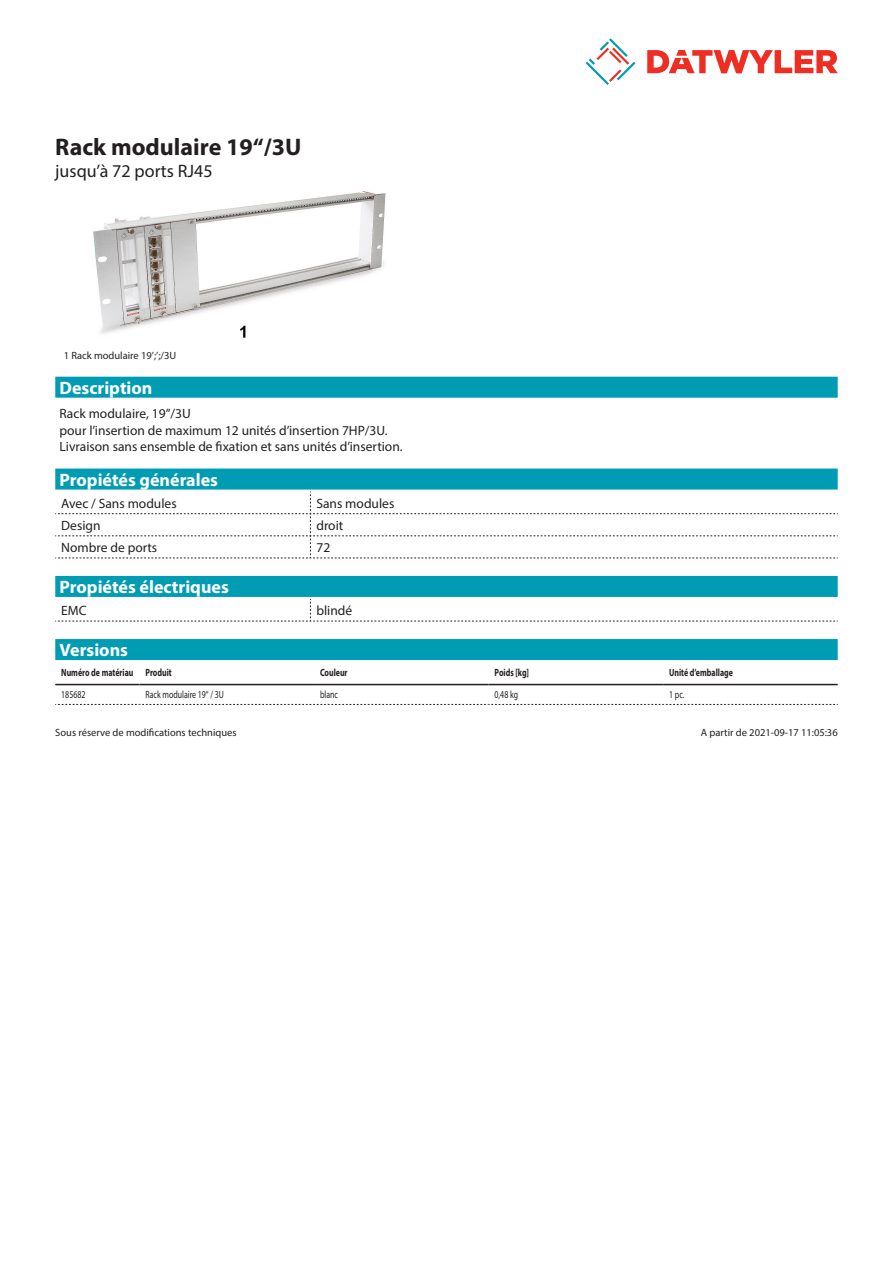
<style>
.page{position:relative;width:893px;height:1263px;background:#fff}
.page>*{position:absolute;margin:0;border:0;box-sizing:border-box;transform-origin:0 0}
.Product_Head{font:700 24px "Myriad Pro";color:#231f20}
.Standard_Head_Proper{font:700 18px "Myriad Pro";color:#fff}
.SubHead{font:18px "Myriad Pro";color:#231f20}
.Standard_text{font:13.5px/16.2px "Myriad Pro";color:#231f20}
.myriad_light_propert{font:13.5px "Myriad Pro";color:#231f20}
.Footnote{font:10.5px "Myriad Pro";color:#231f20}
.myriadbold{font:700 10.5px "Myriad Pro";color:#231f20;scale:.75 1}
.myriadlight{font:10.5px "Myriad Pro";color:#231f20;scale:.75 1}
.imagetext{font:10.5px "Myriad Pro";color:#231f20}
</style>
<div class="page">
<svg style="left:586px;top:38px;width:49px;height:47px"></svg>
<svg style="left:647px;top:50px;width:191px;height:23px"></svg>
<img style="left:93px;top:191px;width:293px;height:147px">
<div style="left:55px;top:639px;width:783px;height:21px;background:#009cb3"></div>
<hr style="left:55px;top:684px;width:85px;height:1px;background:#231f20">
<hr style="left:140px;top:684px;width:174px;height:1px;background:#231f20">
<hr style="left:314px;top:684px;width:175px;height:1px;background:#231f20">
<hr style="left:489px;top:684px;width:174px;height:1px;background:#231f20">
<hr style="left:663px;top:684px;width:175px;height:1px;background:#231f20">
<svg style="left:55px;top:704px;width:783px;height:1px"></svg>
<div style="left:55px;top:377px;width:783px;height:21px;background:#009cb3"></div>
<div style="left:55px;top:469px;width:783px;height:21px;background:#009cb3"></div>
<svg style="left:55px;top:492px;width:783px;height:67px"></svg>
<div style="left:55px;top:576px;width:783px;height:21px;background:#009cb3"></div>
<svg style="left:55px;top:599px;width:783px;height:23px"></svg>
<p class="Product_Head" style="left:55px;top:131px;width:248px">Rack modulaire 19‘‘/3U</p>
<p class="SubHead" style="left:55px;top:160px;width:159px">jusqu’à 72 ports RJ45</p>
<p class="imagetext" style="left:64px;top:349px;width:114px">1 Rack modulaire 19’;’;/3U</p>
<p class="Standard_Head_Proper" style="left:60px;top:376px;width:94px">Description</p>
<p class="Standard_text" style="left:60px;top:406px;width:345px">Rack modulaire, 19’’/3U<br>pour l’insertion de maximum 12 unités d’insertion 7HP/3U.<br>Livraison sans ensemble de fixation et sans unités d’insertion.</p>
<p class="Standard_Head_Proper" style="left:60px;top:468px;width:160px">Propiétés générales</p>
<p class="myriad_light_propert" style="left:61px;top:495px;width:117px">Avec / Sans modules</p>
<p class="myriad_light_propert" style="left:316px;top:495px;width:79px">Sans modules</p>
<p class="myriad_light_propert" style="left:61px;top:517px;width:41px">Design</p>
<p class="myriad_light_propert" style="left:316px;top:517px;width:28px">droit</p>
<p class="myriad_light_propert" style="left:61px;top:539px;width:98px">Nombre de ports</p>
<p class="myriad_light_propert" style="left:316px;top:539px;width:15px">72</p>
<p class="Standard_Head_Proper" style="left:60px;top:575px;width:171px">Propiétés électriques</p>
<p class="myriad_light_propert" style="left:61px;top:602px;width:27px">EMC</p>
<p class="myriad_light_propert" style="left:316px;top:602px;width:37px">blindé</p>
<p class="Standard_Head_Proper" style="left:60px;top:638px;width:70px">Versions</p>
<p class="myriadbold" style="left:61px;top:665px;width:98px">Numéro de matériau</p>
<p class="myriadbold" style="left:146px;top:665px;width:37px">Produit</p>
<p class="myriadbold" style="left:320px;top:665px;width:38px">Couleur</p>
<p class="myriadbold" style="left:495px;top:665px;width:48px">Poids [kg]</p>
<p class="myriadbold" style="left:669px;top:665px;width:87px">Unité d’emballage</p>
<p class="myriadlight" style="left:61px;top:688px;width:34px">185682</p>
<p class="myriadlight" style="left:146px;top:688px;width:106px">Rack modulaire 19“ / 3U</p>
<p class="myriadlight" style="left:320px;top:688px;width:26px">blanc</p>
<p class="myriadlight" style="left:495px;top:688px;width:33px">0,48 kg</p>
<p class="myriadlight" style="left:669px;top:688px;width:22px">1 pc.</p>
<p class="Footnote" style="left:55px;top:726px;width:183px">Sous réserve de modifications techniques</p>
<p class="Footnote" style="left:701px;top:726px;width:138px">A partir de 2021-09-17 11:05:36</p>
</div>
